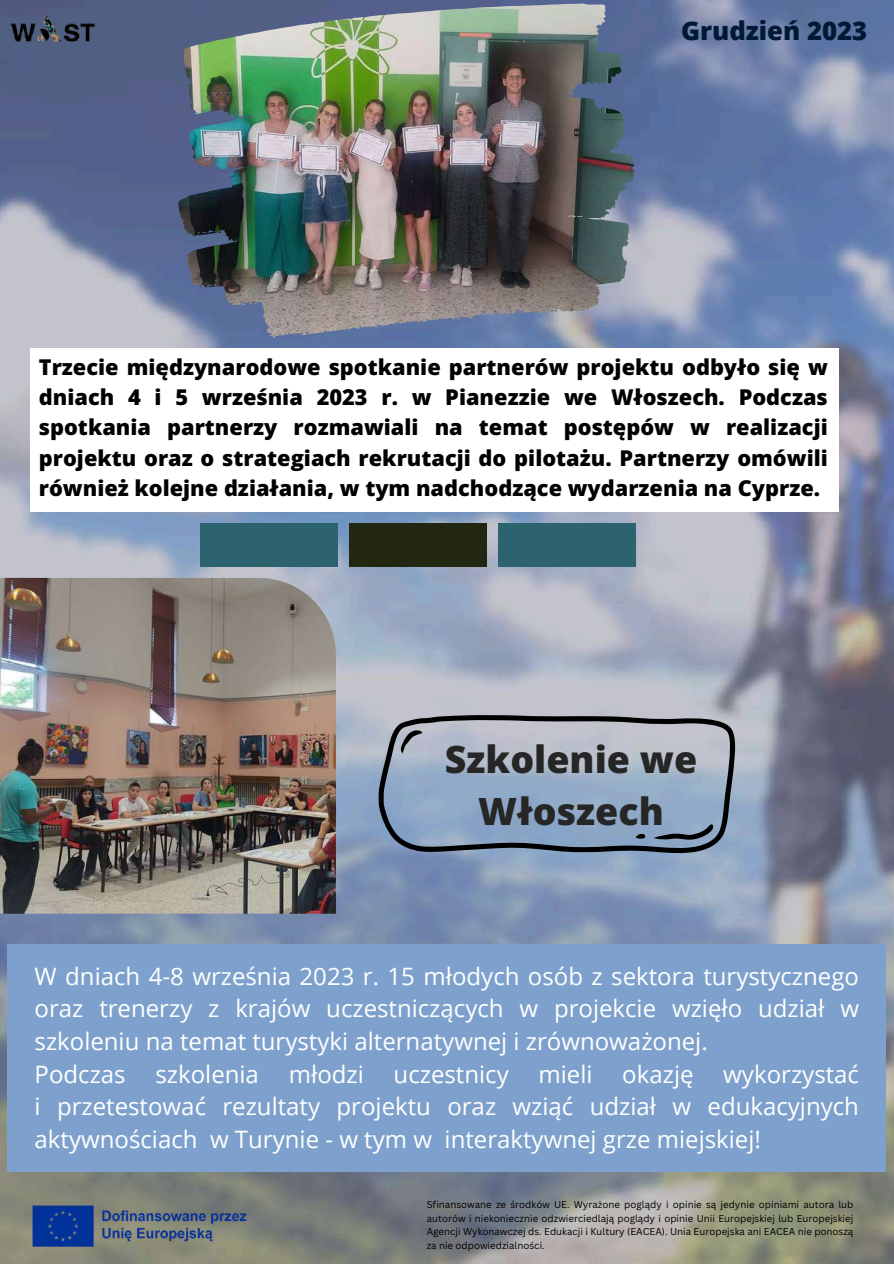
<style>
.page{position:relative;width:894px;height:1264px;background:#fff}
.page>*{position:absolute;margin:0;border:0;box-sizing:border-box;transform-origin:0 0}
.t1{font:800 37.5px/51.8px "Open Sans";color:#262626;text-align:center}
.t2{font:800 25.65px "Open Sans";color:#001934}
.t3{font:24px/32.7px "Open Sans";color:#fff}
.t4{font:800 21.75px/30.3px "Open Sans";color:#000;text-align:justify}
.t5{font:9.75px/13.5px "Canva Sans";color:#000;text-align:justify}
</style>
<div class="page">
<img style="left:0;top:0;width:893px;height:1263px">
<div style="left:7px;top:944px;width:878px;height:227px;background:#7da1cc"></div>
<img style="left:10px;top:3px;width:88px;height:54px">
<img style="left:568px;top:22px;width:66px;height:145px">
<div style="left:30px;top:348px;width:808px;height:163px;background:#fff"></div>
<div style="left:200px;top:523px;width:137px;height:43px;background:#2d636f"></div>
<div style="left:349px;top:523px;width:137px;height:43px;background:#212711"></div>
<div style="left:498px;top:523px;width:137px;height:43px;background:#2d636f"></div>
<img style="left:0;top:578px;width:336px;height:335px">
<svg style="left:378px;top:715px;width:357px;height:138px;background:#91a1b5"></svg>
<svg style="left:401px;top:730px;width:21px;height:23px"></svg>
<svg style="left:653px;top:824px;width:61px;height:16px"></svg>
<svg style="left:635px;top:833px;width:10px;height:5px"></svg>
<img style="left:30px;top:1202px;width:224px;height:47px">
<p class="t2" style="left:680px;top:13px;width:188px">Grudzień 2023</p>
<p class="t4" style="left:39px;top:351px;width:790px">Trzecie międzynarodowe spotkanie partnerów projektu odbyło się w dniach 4 i 5 września 2023 r. w Pianezzie we Włoszech. Podczas spotkania partnerzy rozmawiali na temat postępów w realizacji projektu oraz o strategiach rekrutacji do pilotażu. Partnerzy omówili również kolejne działania, w tym nadchodzące wydarzenia na Cyprze.</p>
<h1 class="t1" style="left:445px;top:732px;width:254px">Szkolenie we<br>Włoszech</h1>
<p class="t3" style="left:35px;top:959px;width:825px">W dniach 4-8 września 2023 r. 15 młodych osób z sektora turystycznego oraz trenerzy z krajów uczestniczących w projekcie wzięło udział w szkoleniu na temat turystyki alternatywnej i zrównoważonej.<br>Podczas szkolenia młodzi uczestnicy mieli okazję wykorzystać i przetestować rezultaty projektu oraz wziąć udział w edukacyjnych aktywnościach w Turynie - w tym w interaktywnej grze miejskiej!</p>
<p class="t5" style="left:426px;top:1197px;width:428px">Sfinansowane ze środków UE. Wyrażone poglądy i opinie są jedynie opiniami autora lub autorów i niekoniecznie odzwierciedlają poglądy i opinie Unii Europejskiej lub Europejskiej Agencji Wykonawczej ds. Edukacji i Kultury (EACEA). Unia Europejska ani EACEA nie ponoszą za nie odpowiedzialności.</p>
</div>
